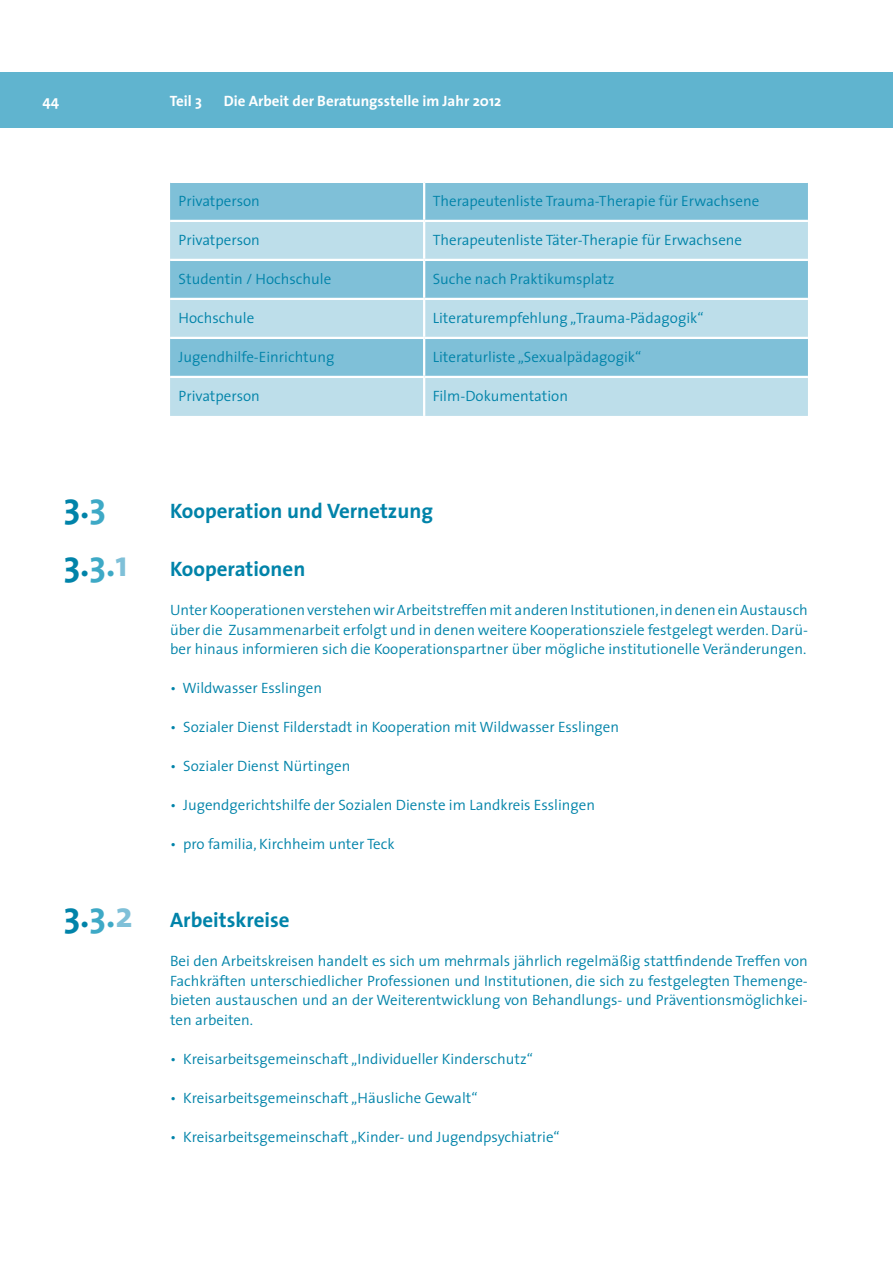
<style>
.page{position:relative;width:893px;height:1263px;background:#fff}
.page>*{position:absolute;margin:0;border:0;box-sizing:border-box;transform-origin:0 0}
.t1{font:700 36px/58.5px "The Sans";color:#0083a9}
.t2{font:700 21px "The Sans";color:#0083a9}
.t3{font:300 15px/19.5px "The Sans";color:#0083a9;text-align:justify}
.t4{font:700 15px "The Sans";color:#fff}
.s1{color:#3ea9c6}
.s2{color:#7fc0d8}
</style>
<div class="page">
<div style="left:0;top:72px;width:893px;height:56px;background:#60b4cf"></div>
<div style="left:170px;top:183px;width:638px;height:37px;background:#7fc0d8"></div>
<svg style="left:170px;top:222px;width:638px;height:194px;background:#a4d2e3"></svg>
<hr style="left:423px;top:183px;width:2px;height:37px;background:#fff">
<hr style="left:423px;top:222px;width:2px;height:37px;background:#fff">
<hr style="left:170px;top:259px;width:254px;height:2px;background:#fff">
<hr style="left:424px;top:259px;width:384px;height:2px;background:#fff">
<hr style="left:423px;top:261px;width:2px;height:37px;background:#fff">
<hr style="left:170px;top:298px;width:254px;height:2px;background:#fff">
<hr style="left:424px;top:298px;width:384px;height:2px;background:#fff">
<hr style="left:423px;top:300px;width:2px;height:37px;background:#fff">
<hr style="left:170px;top:337px;width:254px;height:2px;background:#fff">
<hr style="left:424px;top:337px;width:384px;height:2px;background:#fff">
<hr style="left:423px;top:339px;width:2px;height:37px;background:#fff">
<hr style="left:170px;top:376px;width:254px;height:2px;background:#fff">
<hr style="left:424px;top:376px;width:384px;height:2px;background:#fff">
<hr style="left:423px;top:378px;width:2px;height:38px;background:#fff">
<p class="t4" style="left:43px;top:89px;width:18px">44</p>
<p class="t4" style="left:170px;top:89px;width:34px">Teil 3</p>
<p class="t4" style="left:224px;top:89px;width:279px">Die Arbeit der Beratungsstelle im Jahr 2012</p>
<p class="t3" style="left:179px;top:190px;width:83px">Privatperson</p>
<p class="t3" style="left:433px;top:190px;width:328px">Therapeutenliste Trauma-Therapie für Erwachsene</p>
<p class="t3" style="left:179px;top:229px;width:83px">Privatperson</p>
<p class="t3" style="left:433px;top:229px;width:311px">Therapeutenliste Täter-Therapie für Erwachsene</p>
<p class="t3" style="left:179px;top:268px;width:154px">Studentin / Hochschule</p>
<p class="t3" style="left:433px;top:268px;width:183px">Suche nach Praktikumsplatz</p>
<p class="t3" style="left:179px;top:307px;width:77px">Hochschule</p>
<p class="t3" style="left:433px;top:307px;width:272px">Literaturempfehlung „Trauma-Pädagogik“</p>
<p class="t3" style="left:179px;top:346px;width:157px">Jugendhilfe-Einrichtung</p>
<p class="t3" style="left:433px;top:346px;width:210px">Literaturliste „Sexualpädagogik“</p>
<p class="t3" style="left:179px;top:385px;width:83px">Privatperson</p>
<p class="t3" style="left:433px;top:385px;width:137px">Film-Dokumentation</p>
<h1 class="t1" style="left:64px;top:475px;width:65px">3.<span class="s1">3<br></span>3.<span class="s1">3.</span><span class="s2">1</span></h1>
<h2 class="t2" style="left:170px;top:493px;width:264px">Kooperation und Vernetzung</h2>
<h2 class="t2" style="left:170px;top:551px;width:137px">Kooperationen</h2>
<p class="t3" style="left:170px;top:600px;width:639px">Unter Kooperationen verstehenwirArbeitstreffenmit anderen Institutionen,in denen einAustausch über die Zusammenarbeit erfolgt und in denen weitere Kooperationsziele festgelegt werden.Darü&shy;ber hinaus informieren sich die Kooperationspartner über mögliche institutionelle Veränderungen.</p>
<p class="t3" style="left:170px;top:678px;width:153px">• Wildwasser Esslingen</p>
<p class="t3" style="left:170px;top:717px;width:451px">• Sozialer Dienst Filderstadt in Kooperation mit Wildwasser Esslingen</p>
<p class="t3" style="left:170px;top:756px;width:182px">• Sozialer Dienst Nürtingen</p>
<p class="t3" style="left:170px;top:795px;width:426px">• Jugendgerichtshilfe der Sozialen Dienste im Landkreis Esslingen</p>
<p class="t3" style="left:170px;top:834px;width:226px">• pro familia, Kirchheim unter Teck</p>
<h1 class="t1" style="left:64px;top:885px;width:70px">3.<span class="s1">3.</span><span class="s2">2</span></h1>
<h2 class="t2" style="left:170px;top:902px;width:121px">Arbeitskreise</h2>
<p class="t3" style="left:170px;top:951px;width:639px">Bei den Arbeitskreisen handelt es sich um mehrmals jährlich regelmäßig stattfindende Treffen von Fachkräften unterschiedlicher Professionen und Institutionen, die sich zu festgelegten Themenge&shy;bieten austauschen und an der Weiterentwicklung von Behandlungs- und Präventionsmöglichkei&shy;ten arbeiten.</p>
<p class="t3" style="left:170px;top:1048px;width:364px">• Kreisarbeitsgemeinschaft „Individueller Kinderschutz“</p>
<p class="t3" style="left:170px;top:1087px;width:309px">• Kreisarbeitsgemeinschaft „Häusliche Gewalt“</p>
<p class="t3" style="left:170px;top:1126px;width:391px">• Kreisarbeitsgemeinschaft „Kinder- und Jugendpsychiatrie“</p>
</div>
